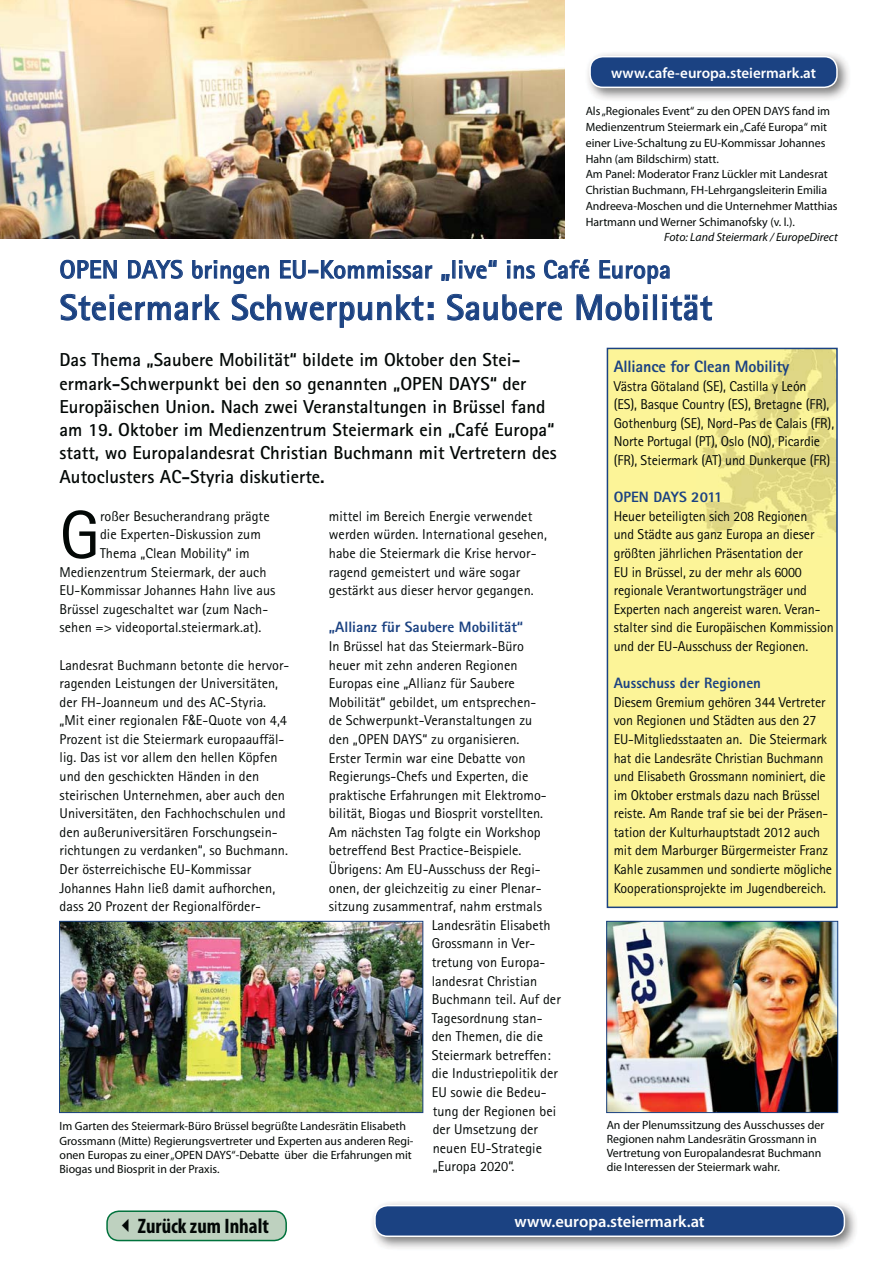
<style>
.page{position:relative;width:893px;height:1263px;background:#fff}
.page>*{position:absolute;margin:0;border:0;box-sizing:border-box;transform-origin:0 0}
.t1{font:68.1px "Agfa Rotis Sans Serif";color:#030806}
.t2{font:700 36px "Agfa Rotis Sans Serif";letter-spacing:.01em;color:#1b4282}
.t3{font:700 25.5px "Agfa Rotis Sans Serif";letter-spacing:.01em;color:#1b4282}
.t4{font:700 condensed 21px "Myriad Pro";color:#030806}
.t5{font:700 18.75px/23.2px "Agfa Rotis Sans Serif";color:#030806}
.t6{font:800 16.5px "Agfa Rotis Sans Serif";letter-spacing:-.01em;color:#1b4282}
.t7{font:600 16.5px "Myriad Pro";color:#fff}
.t8{font:800 15px "Agfa Rotis Sans Serif";color:#1b4282}
.t9{font:600 15px "Myriad Pro";color:#fff}
.t10{font:14.25px/18.6px "Agfa Rotis Sans Serif";color:#030806}
.t11{font:12px/15.8px "Myriad Pro";color:#030806}
.t12{font:italic 12px "Myriad Pro";color:#030806}
.s1{font-family:"Arial Narrow"}
</style>
<div class="page">
<div style="left:607px;top:348px;width:230px;height:559px;background:#fcf498"></div>
<img style="left:702px;top:351px;width:132px;height:187px">
<div style="left:606px;top:348px;width:231px;height:560px;border:2px solid #1b4282"></div>
<svg style="left:60px;top:260px;width:57px;height:19px"></svg>
<svg style="left:128px;top:259px;width:55px;height:20px"></svg>
<svg style="left:192px;top:260px;width:77px;height:24px"></svg>
<svg style="left:280px;top:260px;width:152px;height:19px"></svg>
<svg style="left:441px;top:260px;width:94px;height:21px"></svg>
<svg style="left:544px;top:259px;width:45px;height:20px"></svg>
<svg style="left:599px;top:260px;width:70px;height:24px"></svg>
<svg style="left:60px;top:294px;width:160px;height:27px"></svg>
<svg style="left:231px;top:294px;width:203px;height:34px"></svg>
<svg style="left:447px;top:294px;width:115px;height:27px"></svg>
<svg style="left:576px;top:294px;width:136px;height:27px"></svg>
<img style="left:0;top:0;width:564px;height:238px">
<img style="left:588px;top:54px;width:261px;height:46px">
<div style="left:590px;top:57px;width:247px;height:30px;background:#1b4282;border-radius:13px"></div>
<div style="left:589px;top:56px;width:248px;height:32px;border:2px solid #fff;border-radius:13px"></div>
<img style="left:373px;top:1202px;width:483px;height:47px">
<div style="left:375px;top:1206px;width:469px;height:30px;background:#1b4282;border-radius:13px"></div>
<div style="left:374px;top:1205px;width:471px;height:32px;border:2px solid #fff;border-radius:13px"></div>
<img style="left:61px;top:923px;width:360px;height:188px">
<div style="left:59px;top:921px;width:364px;height:192px;border:1px solid #1b4282"></div>
<img style="left:608px;top:923px;width:228px;height:188px">
<div style="left:606px;top:921px;width:232px;height:192px;border:1px solid #1b4282"></div>
<div style="left:107px;top:1211px;width:179px;height:30px;background:#bed1bf;border-radius:12px"></div>
<div style="left:106px;top:1210px;width:181px;height:31px;border:2px solid #00723c;border-radius:12px"></div>
<p class="t9" style="left:611px;top:64px;width:206px">www.cafe-europa.steiermark.at</p>
<p class="t11" style="left:585px;top:104px;width:253px">Als „Regionales Event“ zu den OPEN DAYS fand im Medienzentrum Steiermark ein „Café Europa“ mit einer Live-Schaltung zu EU-Kommissar Johannes Hahn (am Bildschirm) statt.<br>Am Panel: Moderator Franz Lückler mit Landesrat Christian Buchmann, FH-Lehrgangsleiterin Emilia Andreeva-Moschen und die Unternehmer Matthias Hartmann und Werner Schimanofsky (v. l.).</p>
<p class="t12" style="left:664px;top:230px;width:175px">Foto: Land Steiermark / EuropeDirect</p>
<h3 class="t3" style="left:60px;top:261px;width:613px">OPEN DAYS bringen EU-Kommissar „live“ ins Café Europa</h3>
<h2 class="t2" style="left:60px;top:295px;width:654px">Steiermark Schwerpunkt: Saubere Mobilität</h2>
<p class="t5" style="left:60px;top:350px;width:498px">Das Thema „Saubere Mobilität“ bildete im Oktober den Stei&shy;ermark-Schwerpunkt bei den so genannten „OPEN DAYS“ der Europäischen Union. Nach zwei Veranstaltungen in Brüssel fand am 19. Oktober im Medienzentrum Steiermark ein „Café Europa“ statt, wo Europalandesrat Christian Buchmann mit Vertretern des Autoclusters AC-Styria diskutierte.</p>
<p class="t6" style="left:613px;top:361px;width:177px">Alliance for Clean Mobility</p>
<p class="t10" style="left:613px;top:378px;width:222px">Västra Götaland (SE), Castilla y León<br>(ES), Basque Country (ES), Bretagne (FR), Gothenburg (SE), Nord-Pas de Calais (FR), Norte Portugal (PT), Oslo (NO), Picardie (FR), Steiermark (AT) und Dunkerque (FR)</p>
<p class="t8" style="left:613px;top:492px;width:110px">OPEN DAYS 2011</p>
<p class="t10" style="left:613px;top:508px;width:221px">Heuer beteiligten sich 208 Regionen<br>und Städte aus ganz Europa an dieser größten jährlichen Präsentation der<br>EU in Brüssel, zu der mehr als 6000 regionale Verantwortungsträger und Experten nach angereist waren. Veran&shy;stalter sind die Europäischen Kommission und der EU-Ausschuss der Regionen.</p>
<p class="t8" style="left:613px;top:678px;width:149px">Ausschuss der Regionen</p>
<p class="t10" style="left:613px;top:694px;width:220px">Diesem Gremium gehören 344 Vertreter von Regionen und Städten aus den 27<br>EU-Mitgliedsstaaten an. Die Steiermark hat die Landesräte Christian Buchmann und Elisabeth Grossmann nominiert, die im Oktober erstmals dazu nach Brüssel reiste. Am Rande traf sie bei der Präsen&shy;tation der Kulturhauptstadt 2012 auch mit dem Marburger Bürgermeister Franz Kahle zusammen und sondierte mögliche Kooperationsprojekte im Jugendbereich.</p>
<h1 class="t1" style="left:60px;top:511px;width:42px">G</h1>
<p class="t10" style="left:100px;top:508px;width:171px">roßer Besucherandrang prägte</p>
<p class="t10" style="left:329px;top:508px;width:219px">mittel im Bereich Energie verwendet werden würden. International gesehen, habe die Steiermark die Krise hervor&shy;ragend gemeistert und wäre sogar gestärkt aus dieser hervor gegangen.</p>
<p class="t8" style="left:329px;top:622px;width:196px">„Allianz für Saubere Mobilität“</p>
<p class="t10" style="left:329px;top:638px;width:196px">In Brüssel hat das Steiermark-Büro</p>
<p class="t10" style="left:329px;top:657px;width:190px">heuer mit zehn anderen Regionen</p>
<p class="t10" style="left:329px;top:675px;width:187px">Europas eine „Allianz für Saubere</p>
<p class="t10" style="left:329px;top:694px;width:209px">Mobilität“ gebildet, um entsprechen-</p>
<p class="t10" style="left:329px;top:713px;width:205px">de Schwerpunkt-Veranstaltungen zu</p>
<p class="t10" style="left:329px;top:731px;width:192px">den „OPEN DAYS“ zu organisieren.</p>
<p class="t10" style="left:329px;top:750px;width:198px">Erster Termin war eine Debatte von</p>
<p class="t10" style="left:329px;top:768px;width:201px">Regierungs-Chefs und Experten, die</p>
<p class="t10" style="left:329px;top:787px;width:219px">praktische Erfahrungen mit Elektromo-</p>
<p class="t10" style="left:329px;top:806px;width:216px">bilität, Biogas und Biosprit vorstellten.</p>
<p class="t10" style="left:329px;top:824px;width:213px">Am nächsten Tag folgte ein Workshop</p>
<p class="t10" style="left:329px;top:843px;width:194px">betreffend Best Practice-Beispiele.</p>
<p class="t10" style="left:329px;top:861px;width:213px">Übrigens: Am EU-Ausschuss der Regi-</p>
<p class="t10" style="left:329px;top:880px;width:214px">onen, der gleichzeitig zu einer Plenar-</p>
<p class="t10" style="left:329px;top:898px;width:214px">sitzung zusammentraf, nahm erstmals</p>
<p class="t10" style="left:432px;top:917px;width:120px">Landesrätin Elisabeth</p>
<p class="t10" style="left:432px;top:936px;width:105px">Grossmann in Ver-</p>
<p class="t10" style="left:432px;top:954px;width:115px">tretung von Europa-</p>
<p class="t10" style="left:432px;top:973px;width:107px">landesrat Christian</p>
<p class="t10" style="left:432px;top:991px;width:131px">Buchmann teil. Auf der</p>
<p class="t10" style="left:432px;top:1010px;width:112px">Tagesordnung stan-</p>
<p class="t10" style="left:432px;top:1029px;width:113px">den Themen, die die</p>
<p class="t10" style="left:432px;top:1047px;width:120px">Steiermark betreffen:</p>
<p class="t10" style="left:432px;top:1066px;width:128px">die Industriepolitik der</p>
<p class="t10" style="left:432px;top:1084px;width:116px">EU sowie die Bedeu-</p>
<p class="t10" style="left:432px;top:1103px;width:125px">tung der Regionen bei</p>
<p class="t10" style="left:432px;top:1122px;width:107px">der Umsetzung der</p>
<p class="t10" style="left:432px;top:1140px;width:111px">neuen EU-Strategie</p>
<p class="t10" style="left:432px;top:1159px;width:83px">„Europa 2020“.</p>
<p class="t10" style="left:100px;top:527px;width:162px">die Experten-Diskussion zum</p>
<p class="t10" style="left:100px;top:545px;width:151px">Thema „Clean Mobility“ im</p>
<p class="t10" style="left:60px;top:564px;width:208px">Medienzentrum Steiermark, der auch</p>
<p class="t10" style="left:60px;top:582px;width:217px">EU-Kommissar Johannes Hahn live aus</p>
<p class="t10" style="left:60px;top:601px;width:210px">Brüssel zugeschaltet war (zum Nach-</p>
<p class="t10" style="left:60px;top:620px;width:203px">sehen =&gt; videoportal.steiermark.at).</p>
<p class="t10" style="left:60px;top:657px;width:231px">Landesrat Buchmann betonte die hervor&shy;ragenden Leistungen der Universitäten, der FH-Joanneum und des AC-Styria. „Mit einer regionalen F<span class="s1">&amp;</span>E-Quote von 4,4<br>Prozent ist die Steiermark europaauffäl&shy;lig. Das ist vor allem den hellen Köpfen und den geschickten Händen in den steirischen Unternehmen, aber auch den Universitäten, den Fachhochschulen und den außeruniversitären Forschungsein&shy;richtungen zu verdanken“, so Buchmann.<br>Der österreichische EU-Kommissar Johannes Hahn ließ damit aufhorchen, dass 20 Prozent der Regionalförder-</p>
<p class="t11" style="left:60px;top:1120px;width:355px;line-height:14.2px">Im Garten des Steiermark-Büro Brüssel begrüßte Landesrätin Elisabeth Grossmann (Mitte) Regierungsvertreter und Experten aus anderen Regi&shy;onen Europas zu einer „OPEN DAYS“-Debatte über die Erfahrungen mit Biogas und Biosprit in der Praxis.</p>
<p class="t11" style="left:606px;top:1118px;width:219px;line-height:14.2px">An der Plenumssitzung des Ausschusses der Regionen nahm Landesrätin Grossmann in Vertretung von Europalandesrat Buchmann die Interessen der Steiermark wahr.</p>
<h3 class="t4" style="left:138px;top:1213px;width:133px">Zurück zum Inhalt</h3>
<p class="t7" style="left:514px;top:1212px;width:192px">www.europa.steiermark.at</p>
</div>
